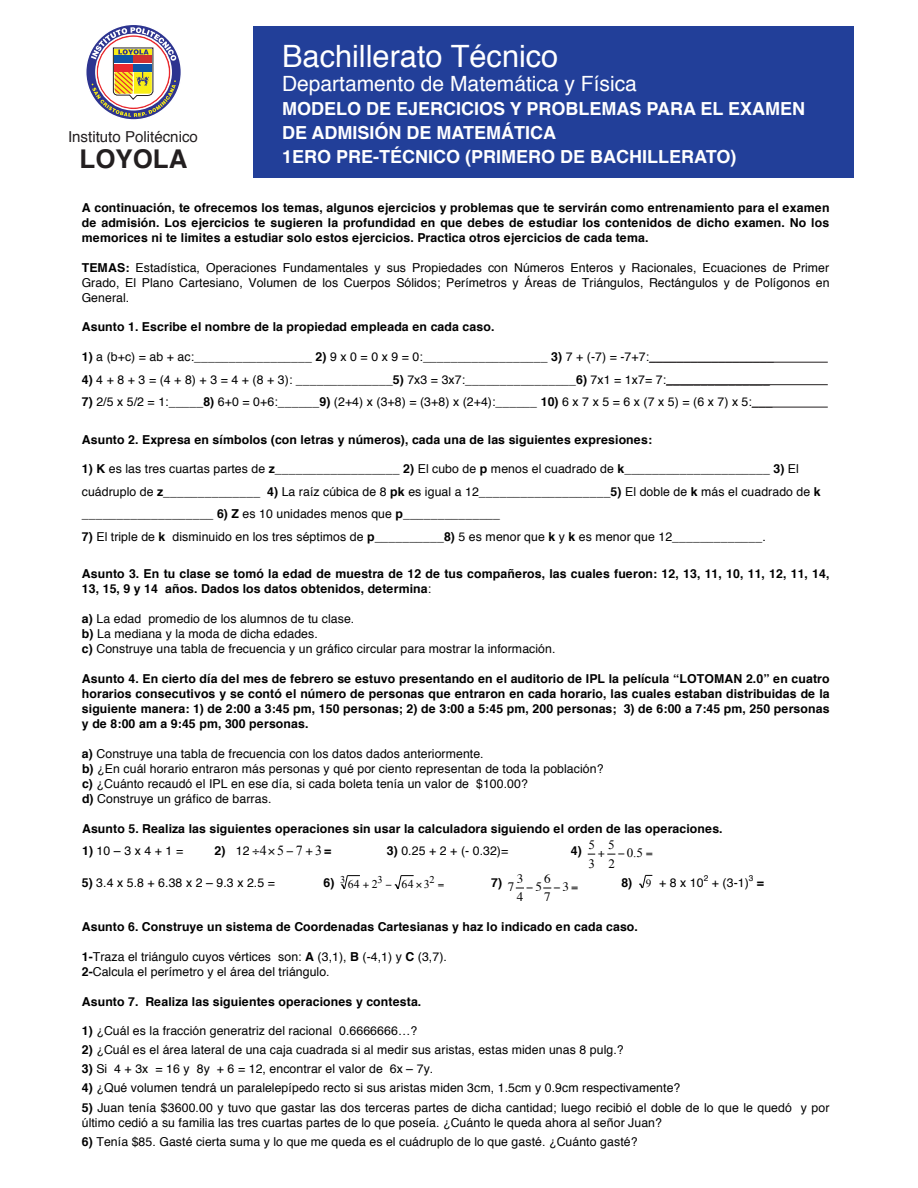
<style>
.page{position:relative;width:918px;height:1188px;background:#fff}
.page>*{position:absolute;margin:0;border:0;box-sizing:border-box;transform-origin:0 0}
.t1{font:30.75px "Helvetica";color:#fff}
.t2{font:700 25.8px "Helvetica";color:#231f20}
.t3{font:21px "Helvetica";color:#fff}
.t4{font:700 18px/24px "Helvetica";color:#fff}
.t5{font:15.15px "Helvetica";color:#231f20}
.t6{font:13.95px "Times New Roman";color:#000}
.t7{font:12.9px "Times New Roman";color:#000}
.t8{font:12.9px/18px "Times";color:#000}
.t9{font:12.3px/15px "Helvetica";letter-spacing:.005em;color:#000}
.t10{font:700 12.3px/15px "Helvetica";letter-spacing:.01em;color:#000;text-align:justify}
.t11{font:11.85px "Times New Roman";color:#000}
.t12{font:10.35px "Times New Roman";color:#000}
.t13{font:8.25px "Helvetica";color:#000}
.s1{font-weight:700}
.s2{font-weight:400}
.s3{font-family:"Helvetica";font-weight:700;font-size:12.3px}
.s4{font-family:"Helvetica";font-size:12.3px}
.s5{font-family:"Times";font-weight:400;font-size:12.9px}
.s6{font-family:"Times New Roman";font-size:11.25px}
</style>
<div class="page">
<div style="left:253px;top:26px;width:600px;height:152px;background:#223f99"></div>
<svg style="left:86px;top:25px;width:95px;height:95px"></svg>
<svg style="left:639px;top:875px;width:13px;height:14px"></svg>
<hr style="left:649px;top:362px;width:179px;height:1px;background:#231f20">
<hr style="left:666px;top:384px;width:162px;height:1px;background:#231f20">
<hr style="left:752px;top:407px;width:76px;height:1px;background:#231f20">
<svg style="left:588px;top:853px;width:28px;height:2px"></svg>
<svg style="left:341px;top:875px;width:19px;height:14px"></svg>
<svg style="left:394px;top:875px;width:20px;height:14px"></svg>
<svg style="left:516px;top:887px;width:8px;height:2px"></svg>
<svg style="left:543px;top:887px;width:9px;height:2px"></svg>
<h1 class="t1" style="left:282px;top:32px;width:278px">Bachillerato Técnico</h1>
<h3 class="t3" style="left:282px;top:67px;width:356px">Departamento de Matemática y Física</h3>
<h3 class="t4" style="left:282px;top:97px;width:525px">MODELO DE EJERCICIOS Y PROBLEMAS PARA EL EXAMEN<br>DE ADMISIÓN DE MATEMÁTICA<br>1ERO PRE-TÉCNICO (PRIMERO DE BACHILLERATO)</h3>
<p class="t5" style="left:68px;top:125px;width:131px">Instituto Politécnico</p>
<h2 class="t2" style="left:80px;top:139px;width:109px">LOYOLA</h2>
<p class="t10" style="left:82px;top:200px;width:749px">A continuación, te ofrecemos los temas, algunos ejercicios y problemas que te servirán como entrenamiento para el examen de admisión. Los ejercicios te sugieren la profundidad en que debes de estudiar los contenidos de dicho examen. No los memorices ni te limites a estudiar solo estos ejercicios. Practica otros ejercicios de cada tema.</p>
<p class="t9" style="left:82px;top:260px;width:749px;text-align:justify"><span class="s1">TEMAS:</span> Estadística, Operaciones Fundamentales y sus Propiedades con Números Enteros y Racionales, Ecuaciones de Primer Grado, El Plano Cartesiano, Volumen de los Cuerpos Sólidos; Perímetros y Áreas de Triángulos, Rectángulos y de Polígonos en General.</p>
<p class="t10" style="left:82px;top:320px;width:414px">Asunto 1. Escribe el nombre de la propiedad empleada en cada caso.</p>
<p class="t9" style="left:82px;top:350px;width:694px"><span class="s1">1)</span> a (b+c) = ab + ac:_________________ <span class="s1">2)</span> 9 x 0 = 0 x 9 = 0:__________________ <span class="s1">3)</span> 7 + (-7) = -7+7:__________________</p>
<p class="t9" style="left:82px;top:372px;width:690px"><span class="s1">4)</span> 4 + 8 + 3 = (4 + 8) + 3 = 4 + (8 + 3): ______________<span class="s1">5)</span> 7x3 = 3x7:________________<span class="s1">6)</span> 7x1 = 1x7= 7:_______________</p>
<p class="t9" style="left:82px;top:394px;width:692px"><span class="s1">7)</span> 2/5 x 5/2 = 1:_____<span class="s1">8)</span> 6+0 = 0+6:______<span class="s1">9)</span> (2+4) x (3+8) = (3+8) x (2+4):______ <span class="s1">10)</span> 6 x 7 x 5 = 6 x (7 x 5) = (6 x 7) x 5:___</p>
<p class="t10" style="left:82px;top:432px;width:572px">Asunto 2. Expresa en símbolos (con letras y números), cada una de las siguientes expresiones:</p>
<p class="t9" style="left:82px;top:458px;width:740px;line-height:22.5px"><span class="s1">1) K</span> es las tres cuartas partes de <span class="s1">z</span>__________________ <span class="s1">2)</span> El cubo de <span class="s1">p</span> menos el cuadrado de <span class="s1">k</span>_____________________ <span class="s1">3)</span> El cuádruplo de <span class="s1">z</span>______________ <span class="s1">4)</span> La raíz cúbica de 8 <span class="s1">pk</span> es igual a 12___________________<span class="s1">5)</span> El doble de <span class="s1">k</span> más el cuadrado de <span class="s1">k </span>___________________ <span class="s1">6) Z</span> es 10 unidades menos que <span class="s1">p</span>______________</p>
<p class="t9" style="left:82px;top:529px;width:685px"><span class="s1">7)</span> El triple de <span class="s1">k</span> disminuido en los tres séptimos de <span class="s1">p</span>__________<span class="s1">8)</span> 5 es menor que <span class="s1">k</span> y <span class="s1">k</span> es menor que 12_____________.</p>
<p class="t10" style="left:82px;top:567px;width:749px">Asunto 3. En tu clase se tomó la edad de muestra de 12 de tus compañeros, las cuales fueron: 12, 13, 11, 10, 11, 12, 11, 14,<br>13, 15, 9 y 14 años. Dados los datos obtenidos, determina<span class="s2">:</span></p>
<p class="t9" style="left:82px;top:612px;width:475px"><span class="s1">a)</span> La edad promedio de los alumnos de tu clase.<br><span class="s1">b)</span> La mediana y la moda de dicha edades.<br><span class="s1">c)</span> Construye una tabla de frecuencia y un gráfico circular para mostrar la información.</p>
<p class="t10" style="left:82px;top:671px;width:749px">Asunto 4. En cierto día del mes de febrero se estuvo presentando en el auditorio de IPL la película “LOTOMAN 2.0” en cuatro horarios consecutivos y se contó el número de personas que entraron en cada horario, las cuales estaban distribuidas de la siguiente manera: 1) de 2:00 a 3:45 pm, 150 personas; 2) de 3:00 a 5:45 pm, 200 personas; 3) de 6:00 a 7:45 pm, 250 personas y de 8:00 am a 9:45 pm, 300 personas.</p>
<p class="t9" style="left:82px;top:747px;width:523px"><span class="s1">a)</span> Construye una tabla de frecuencia con los datos dados anteriormente.<br><span class="s1">b)</span> ¿En cuál horario entraron más personas y qué por ciento representan de toda la población? <span class="s1">c)</span> ¿Cuánto recaudó el IPL en ese día, si cada boleta tenía un valor de $100.00?<br><span class="s1">d)</span> Construye un gráfico de barras.</p>
<p class="t10" style="left:82px;top:821px;width:642px">Asunto 5. Realiza las siguientes operaciones sin usar la calculadora siguiendo el orden de las operaciones.</p>
<p class="t9" style="left:82px;top:844px;width:103px"><span class="s1">1)</span> 10 – 3 x 4 + 1 =</p>
<p class="t6" style="left:214px;top:841px;width:118px"><span class="s3">2)</span> <span class="s4">12</span>457 3<span class="s3">=</span></p>
<p class="t9" style="left:387px;top:844px;width:123px"><span class="s1">3)</span> 0.25 + 2 + (- 0.32)=</p>
<p class="t10" style="left:571px;top:843px;width:13px">4)</p>
<p class="t7" style="left:627px;top:844px;width:18px">0.5</p>
<p class="t7" style="left:608px;top:855px;width:8px">2</p>
<p class="t7" style="left:588px;top:836px;width:8px">5</p>
<p class="t7" style="left:608px;top:836px;width:8px">5</p>
<p class="t7" style="left:588px;top:855px;width:8px">3</p>
<p class="t11" style="left:402px;top:876px;width:30px">64 3</p>
<p class="t10" style="left:491px;top:875px;width:25px">7) <span class="s5">7</span></p>
<p class="t8" style="left:517px;top:869px;width:8px">3<br>4</p>
<p class="t8" style="left:535px;top:876px;width:8px">5</p>
<p class="t8" style="left:544px;top:869px;width:8px">6<br>7</p>
<p class="t8" style="left:563px;top:876px;width:8px">3</p>
<p class="t9" style="left:621px;top:876px;width:84px"><span class="s1">8)</span> <span class="s6">9</span> + 8 x 10</p>
<p class="t13" style="left:704px;top:871px;width:6px">2</p>
<p class="t13" style="left:749px;top:871px;width:6px">3</p>
<p class="t9" style="left:82px;top:876px;width:195px"><span class="s1">5)</span> 3.4 x 5.8 + 6.38 x 2 – 9.3 x 2.5 =</p>
<p class="t11" style="left:324px;top:876px;width:56px"><span class="s3">6)</span> <sup>3</sup> 64 2</p>
<p class="t12" style="left:377px;top:872px;width:7px">3</p>
<p class="t12" style="left:430px;top:872px;width:7px">2</p>
<p class="t9" style="left:712px;top:876px;width:38px">+ (3-1)</p>
<p class="t10" style="left:757px;top:875px;width:9px">=</p>
<p class="t10" style="left:82px;top:919px;width:558px">Asunto 6. Construye un sistema de Coordenadas Cartesianas y haz lo indicado en cada caso.</p>
<p class="t9" style="left:82px;top:949px;width:367px"><span class="s1">1-</span>Traza el triángulo cuyos vértices son: <span class="s1">A</span> (3,1), <span class="s1">B</span> (-4,1) y <span class="s1">C</span> (3,7).<br><span class="s1">2-</span>Calcula el perímetro y el área del triángulo.</p>
<p class="t10" style="left:82px;top:994px;width:341px">Asunto 7. Realiza las siguientes operaciones y contesta.</p>
<p class="t9" style="left:82px;top:1024px;width:337px"><span class="s1">1)</span> ¿Cuál es la fracción generatriz del racional 0.6666666…?</p>
<p class="t9" style="left:82px;top:1043px;width:543px"><span class="s1">2)</span> ¿Cuál es el área lateral de una caja cuadrada si al medir sus aristas, estas miden unas 8 pulg.?</p>
<p class="t9" style="left:82px;top:1062px;width:353px"><span class="s1">3)</span> Si 4 + 3x = 16 y 8y + 6 = 12, encontrar el valor de 6x – 7y.</p>
<p class="t9" style="left:82px;top:1081px;width:600px"><span class="s1">4)</span> ¿Qué volumen tendrá un paralelepípedo recto si sus aristas miden 3cm, 1.5cm y 0.9cm respectivamente?</p>
<p class="t9" style="left:82px;top:1101px;width:749px;line-height:14.5px"><span class="s1">5)</span> Juan tenía $3600.00 y tuvo que gastar las dos terceras partes de dicha cantidad; luego recibió el doble de lo que le quedó y por último cedió a su familia las tres cuartas partes de lo que poseía. ¿Cuánto le queda ahora al señor Juan?</p>
<p class="t9" style="left:82px;top:1134px;width:557px"><span class="s1">6)</span> Tenía $85. Gasté cierta suma y lo que me queda es el cuádruplo de lo que gasté. ¿Cuánto gasté?</p>
</div>
